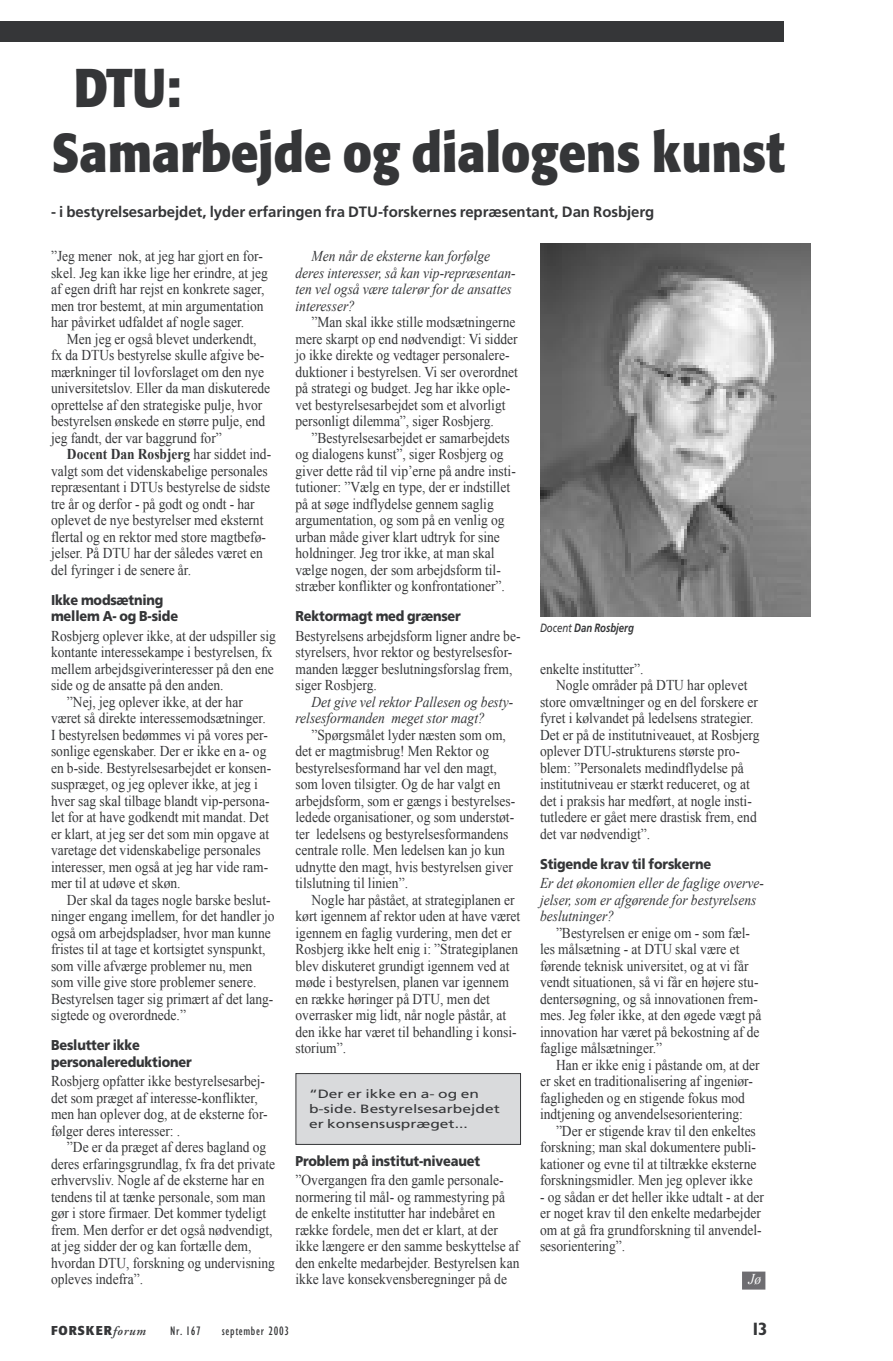
<style>
.page{position:relative;width:893px;height:1361px;background:#fff}
.page>*{position:absolute;margin:0;border:0;box-sizing:border-box;transform-origin:0 0}
.t1{font:700 54px/65.1px "Formata";color:#353638;scale:.9 1}
.t2{font:700 condensed 18px "Gill Sans";color:#353638}
.t3{font:15px/16.5px "Times New Roman";color:#353638;scale:.9 1}
.t4{font:italic 15px/16.5px "Times New Roman";color:#353638;scale:.9 1}
.t5{font:700 15px "Frutiger";letter-spacing:-.005em;color:#353638}
.t6{font:italic 15px "Times New Roman";color:#fff;scale:.9 1}
.t7{font:900 14.25px/16.5px "Frutiger";letter-spacing:-.015em;color:#353638;scale:.9 1}
.t8{font:condensed 12.75px "Gill Sans";letter-spacing:.05em;color:#353638}
.t9{font:700 12.75px "Formata";letter-spacing:.07em;color:#353638}
.t10{font:12px/15px "Frutiger";color:#353638;scale:1.3 1}
.t11{font:italic 700 12px "Frutiger";color:#353638;scale:.8 1}
.s1{font-weight:700}
.s2{font-weight:400}
.s3{font-family:"Adobe Garamond";font-weight:600;font-style:italic}
</style>
<div class="page">
<div style="left:0;top:21px;width:783px;height:21px;background:#353638"></div>
<div style="left:742px;top:1271px;width:23px;height:18px;background:#6e6d71"></div>
<img style="left:540px;top:244px;width:271px;height:373px">
<div style="left:296px;top:1073px;width:224px;height:71px;background:#d9dadc"></div>
<div style="left:296px;top:1073px;width:225px;height:71px;border:1px solid #353638"></div>
<h1 class="t1" style="left:51px;top:54px;width:817px;text-indent:23px">DTU:<br>Samarbejde og dialogens kunst</h1>
<p class="t5" style="left:51px;top:203px;width:605px">- i bestyrelsesarbejdet, lyder erfaringen fra DTU-forskernes repræsentant, Dan Rosbjerg</p>
<p class="t3" style="left:51px;top:247px;width:242px">”Jeg mener nok, at jeg har gjort en for&shy;skel. Jeg kan ikke lige her erindre, at jeg af egen drift har rejst en konkrete sager, men tror bestemt, at min argumentation har påvirket udfaldet af nogle sager.</p>
<p class="t3" style="left:51px;top:330px;width:245px;text-indent:16px">Men jeg er også blevet underkendt, fx da DTUs bestyrelse skulle afgive be&shy;mærkninger til lovforslaget om den nye universitetslov. Eller da man diskuterede oprettelse af den strategiske pulje, hvor bestyrelsen ønskede en større pulje, end jeg fandt, der var baggrund for”</p>
<p class="t3" style="left:51px;top:445px;width:246px;text-indent:16px"><span class="s1">Docent Dan Rosbjerg</span> har siddet ind&shy;valgt som det videnskabelige personales repræsentant i DTUs bestyrelse de sidste tre år og derfor - på godt og ondt - har oplevet de nye bestyrelser med eksternt flertal og en rektor med store magtbefø&shy;jelser. På DTU har der således været en del fyringer i de senere år.</p>
<p class="t7" style="left:51px;top:591px;width:143px">Ikke modsætning mellem A- og B-side</p>
<p class="t3" style="left:51px;top:627px;width:251px">Rosbjerg oplever ikke, at der udspiller sig</p>
<p class="t3" style="left:51px;top:643px;width:248px">kontante interessekampe i bestyrelsen, fx</p>
<p class="t3" style="left:51px;top:660px;width:249px">mellem arbejdsgiverinteresser på den ene</p>
<p class="t3" style="left:51px;top:676px;width:193px">side og de ansatte på den anden.</p>
<p class="t3" style="left:67px;top:693px;width:197px">”Nej, jeg oplever ikke, at der har</p>
<p class="t3" style="left:51px;top:709px;width:240px">været så direkte interessemodsætninger.</p>
<p class="t3" style="left:51px;top:726px;width:242px">I bestyrelsen bedømmes vi på vores per-</p>
<p class="t3" style="left:51px;top:742px;width:241px">sonlige egenskaber. Der er ikke en a- og</p>
<p class="t3" style="left:51px;top:759px;width:246px">en b-side. Bestyrelsesarbejdet er konsen-</p>
<p class="t3" style="left:51px;top:775px;width:231px">suspræget, og jeg oplever ikke, at jeg i</p>
<p class="t3" style="left:51px;top:792px;width:244px">hver sag skal tilbage blandt vip-persona-</p>
<p class="t3" style="left:51px;top:808px;width:243px">let for at have godkendt mit mandat. Det</p>
<p class="t3" style="left:51px;top:825px;width:244px">er klart, at jeg ser det som min opgave at</p>
<p class="t3" style="left:51px;top:841px;width:235px">varetage det videnskabelige personales</p>
<p class="t3" style="left:51px;top:858px;width:243px">interesser, men også at jeg har vide ram-</p>
<p class="t3" style="left:51px;top:874px;width:146px">mer til at udøve et skøn.</p>
<p class="t3" style="left:67px;top:891px;width:228px">Der skal da tages nogle barske beslut-</p>
<p class="t3" style="left:51px;top:907px;width:250px">ninger engang imellem, for det handler jo</p>
<p class="t3" style="left:51px;top:924px;width:246px">også om arbejdspladser, hvor man kunne</p>
<p class="t3" style="left:51px;top:940px;width:240px">fristes til at tage et kortsigtet synspunkt,</p>
<p class="t3" style="left:51px;top:957px;width:225px">som ville afværge problemer nu, men</p>
<p class="t3" style="left:51px;top:973px;width:230px">som ville give store problemer senere.</p>
<p class="t3" style="left:51px;top:990px;width:249px">Bestyrelsen tager sig primært af det lang-</p>
<p class="t3" style="left:51px;top:1006px;width:151px">sigtede og overordnede.”</p>
<p class="t7" style="left:51px;top:1036px;width:158px">Beslutter ikke personalereduktioner</p>
<p class="t3" style="left:51px;top:1072px;width:242px">Rosbjerg opfatter ikke bestyrelsesarbej&shy;det som præget af interesse-konflikter, men han oplever dog, at de eksterne for&shy;følger deres interesser: .</p>
<p class="t3" style="left:51px;top:1138px;width:250px;text-indent:16px">”De er da præget af deres bagland og deres erfaringsgrundlag, fx fra det private erhvervsliv. Nogle af de eksterne har en tendens til at tænke personale, som man gør i store firmaer. Det kommer tydeligt frem. Men derfor er det også nødvendigt, at jeg sidder der og kan fortælle dem, hvordan DTU, forskning og undervisning opleves indefra”.</p>
<p class="t4" style="left:296px;top:247px;width:246px;text-indent:16px">Men når de eksterne kan forfølge deres interesser, så kan vip-repræsentan&shy;ten vel også være talerør for de ansattes interesser?</p>
<p class="t3" style="left:296px;top:313px;width:248px;text-indent:16px">”Man skal ikke stille modsætningerne mere skarpt op end nødvendigt: Vi sidder jo ikke direkte og vedtager personalere&shy;duktioner i bestyrelsen. Vi ser overordnet på strategi og budget. Jeg har ikke ople&shy;vet bestyrelsesarbejdet som et alvorligt personligt dilemma”, siger Rosbjerg.</p>
<p class="t3" style="left:296px;top:429px;width:246px;text-indent:16px">”Bestyrelsesarbejdet er samarbejdets og dialogens kunst”, siger Rosbjerg og giver dette råd til vip’erne på andre insti&shy;tutioner: ”Vælg en type, der er indstillet på at søge indflydelse gennem saglig argumentation, og som på en venlig og urban måde giver klart udtryk for sine holdninger. Jeg tror ikke, at man skal vælge nogen, der som arbejdsform til&shy;stræber konflikter og konfrontationer”.</p>
<p class="t7" style="left:296px;top:607px;width:185px">Rektormagt med grænser</p>
<p class="t3" style="left:296px;top:627px;width:251px">Bestyrelsens arbejdsform ligner andre be&shy;styrelsers, hvor rektor og bestyrelsesfor&shy;manden lægger beslutningsforslag frem, siger Rosbjerg.</p>
<p class="t4" style="left:296px;top:693px;width:243px;text-indent:16px">Det give vel rektor Pallesen og besty&shy;relsesformanden meget stor magt?</p>
<p class="t3" style="left:296px;top:726px;width:246px;text-indent:16px">”Spørgsmålet lyder næsten som om, det er magtmisbrug! Men Rektor og bestyrelsesformand har vel den magt, som loven tilsigter. Og de har valgt en arbejdsform, som er gængs i bestyrelses&shy;ledede organisationer, og som understøt&shy;ter ledelsens og bestyrelsesformandens centrale rolle. Men ledelsen kan jo kun udnytte den magt, hvis bestyrelsen giver tilslutning til linien”.</p>
<p class="t3" style="left:296px;top:891px;width:251px;text-indent:16px">Nogle har påstået, at strategiplanen er kørt igennem af rektor uden at have været igennem en faglig vurdering, men det er Rosbjerg ikke helt enig i: ”Strategiplanen blev diskuteret grundigt igennem ved at møde i bestyrelsen, planen var igennem en række høringer på DTU, men det overrasker mig lidt, når nogle påstår, at den ikke har været til behandling i konsi&shy;storium”.</p>
<p class="t10" style="left:309px;top:1086px;width:148px">“Der er ikke en a- og en b-side. Bestyrelsesarbejdet er konsensuspræget...</p>
<p class="t7" style="left:296px;top:1152px;width:207px">Problem på institut-niveauet</p>
<p class="t3" style="left:296px;top:1171px;width:250px">”Overgangen fra den gamle personale&shy;normering til mål- og rammestyring på de enkelte institutter har indebåret en række fordele, men det er klart, at der ikke længere er den samme beskyttelse af den enkelte medarbejder. Bestyrelsen kan ikke lave konsekvensberegninger på de</p>
<p class="t11" style="left:540px;top:620px;width:119px"><span class="s2">Docent</span> Dan Rosbjerg</p>
<p class="t3" style="left:540px;top:660px;width:116px">enkelte institutter”.</p>
<p class="t3" style="left:556px;top:676px;width:214px">Nogle områder på DTU har oplevet</p>
<p class="t3" style="left:540px;top:693px;width:244px">store omvæltninger og en del forskere er</p>
<p class="t3" style="left:540px;top:709px;width:239px">fyret i kølvandet på ledelsens strategier.</p>
<p class="t3" style="left:540px;top:726px;width:245px">Det er på de institutniveauet, at Rosbjerg</p>
<p class="t3" style="left:540px;top:742px;width:224px">oplever DTU-strukturens største pro-</p>
<p class="t3" style="left:540px;top:759px;width:228px">blem: ”Personalets medindflydelse på</p>
<p class="t3" style="left:540px;top:775px;width:235px">institutniveau er stærkt reduceret, og at</p>
<p class="t3" style="left:540px;top:792px;width:237px">det i praksis har medført, at nogle insti-</p>
<p class="t3" style="left:540px;top:808px;width:242px">tutledere er gået mere drastisk frem, end</p>
<p class="t3" style="left:540px;top:825px;width:124px">det var nødvendigt”.</p>
<p class="t7" style="left:540px;top:855px;width:192px">Stigende krav til forskerne</p>
<p class="t4" style="left:540px;top:874px;width:250px">Er det økonomien eller de faglige overve&shy;jelser, som er afgørende for bestyrelsens beslutninger?</p>
<p class="t3" style="left:540px;top:924px;width:247px;text-indent:16px">”Bestyrelsen er enige om - som fæl&shy;les målsætning - at DTU skal være et førende teknisk universitet, og at vi får vendt situationen, så vi får en højere stu&shy;dentersøgning, og så innovationen frem&shy;mes. Jeg føler ikke, at den øgede vægt på innovation har været på bekostning af de faglige målsætninger.”</p>
<p class="t3" style="left:540px;top:1056px;width:246px;text-indent:16px">Han er ikke enig i påstande om, at der er sket en traditionalisering af ingeniør&shy;fagligheden og en stigende fokus mod indtjening og anvendelsesorientering:</p>
<p class="t3" style="left:540px;top:1122px;width:242px;text-align:justify;text-indent:16px">”Der er stigende krav til den enkeltes forskning; man skal dokumentere publi&shy;kationer og evne til at tiltrække eksterne forskningsmidler. Men jeg oplever ikke</p>
<p class="t3" style="left:540px;top:1188px;width:250px">- og sådan er det heller ikke udtalt - at der er noget krav til den enkelte medarbejder om at gå fra grundforskning til anvendel&shy;sesorientering”.</p>
<p class="t6" style="left:748px;top:1270px;width:16px">Jø</p>
<p class="t9" style="left:51px;top:1322px;width:96px">FORSKER<span class="s3">forum</span></p>
<p class="t8" style="left:170px;top:1324px;width:32px">Nr. 167</p>
<p class="t8" style="left:222px;top:1324px;width:69px">september 2003</p>
<p class="t2" style="left:751px;top:1318px;width:18px">13</p>
</div>
